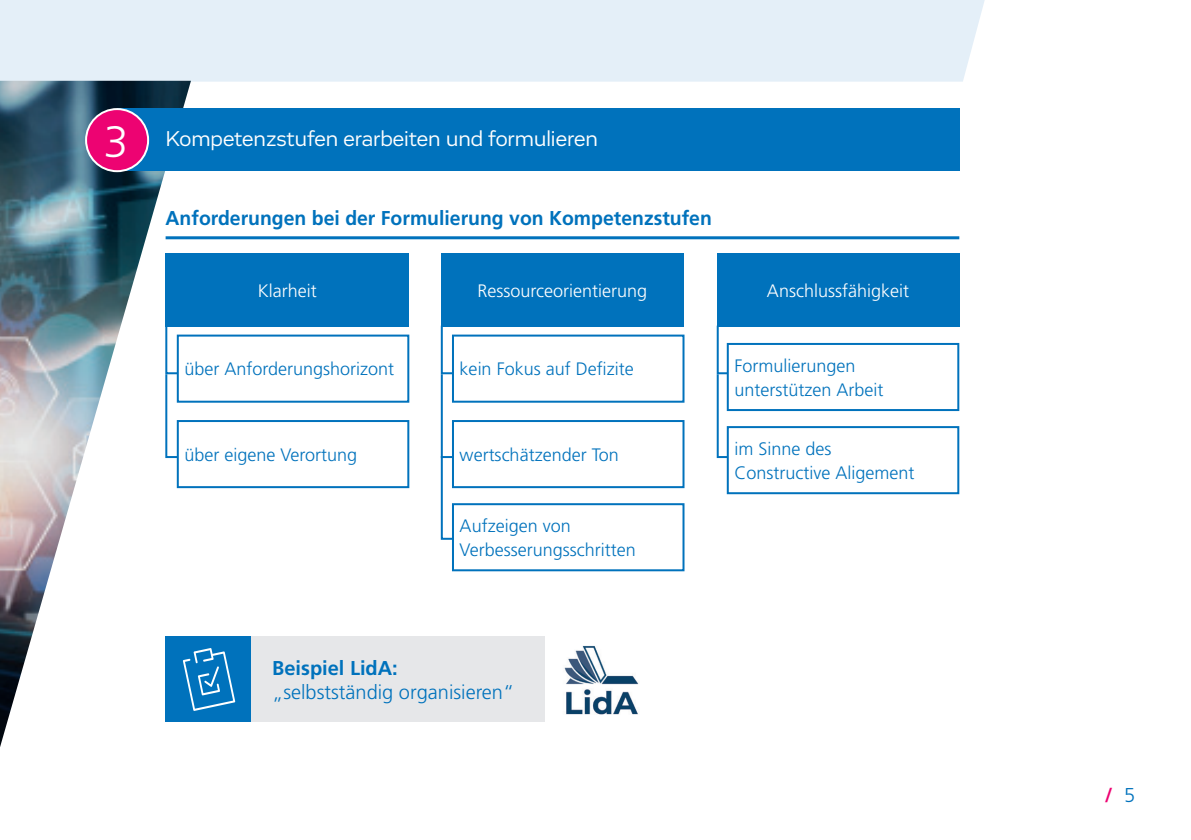
<style>
.page{position:relative;width:1191px;height:840px;background:#fff}
.page>*{position:absolute;margin:0;border:0;box-sizing:border-box;transform-origin:0 0}
.t1{font:22px "Vito";color:#fff}
.t2{font:700 20px "Frutiger";color:#0072bc}
.t3{font:300 20px "Frutiger";color:#0072bc}
.t4{font:700 20px "Frutiger";color:#ed0372}
.t5{font:300 18px/24px "Frutiger";color:#0072bc}
.t6{font:300 18px "Frutiger";color:#fff}
.s1{font-family:"Frutiger";font-weight:300;font-size:44px}
.s2{font-weight:300;color:#0072bc}
</style>
<div class="page">
<div style="left:166px;top:636px;width:379px;height:85px;background:#e6e7e9"></div>
<div style="left:165px;top:636px;width:85px;height:85px;background:#0072bc"></div>
<svg style="left:191px;top:648px;width:44px;height:62px"></svg>
<div style="left:0;top:0;width:985px;height:82px;background:#e4eff8"></div>
<img style="left:0;top:81px;width:191px;height:665px">
<div style="left:117px;top:108px;width:842px;height:63px;background:#0072bc"></div>
<div style="left:86px;top:109px;width:62px;height:62px;background:#ed0372;border-radius:50%"></div>
<div style="left:85px;top:108px;width:64px;height:64px;border:2px solid #fff;border-radius:50%"></div>
<hr style="left:166px;top:236px;width:793px;height:3px;background:#0072bc">
<div style="left:165px;top:253px;width:244px;height:74px;background:#0072bc"></div>
<div style="left:441px;top:253px;width:242px;height:74px;background:#0072bc"></div>
<div style="left:716px;top:253px;width:243px;height:74px;background:#0072bc"></div>
<svg style="left:164px;top:323px;width:30px;height:136px"></svg>
<svg style="left:716px;top:323px;width:29px;height:136px"></svg>
<svg style="left:440px;top:325px;width:29px;height:215px"></svg>
<div style="left:178px;top:335px;width:230px;height:66px;background:#fff"></div>
<div style="left:177px;top:334px;width:232px;height:68px;border:2px solid #0072bc"></div>
<div style="left:453px;top:335px;width:230px;height:66px;background:#fff"></div>
<div style="left:452px;top:334px;width:232px;height:68px;border:2px solid #0072bc"></div>
<div style="left:178px;top:421px;width:230px;height:66px;background:#fff"></div>
<div style="left:177px;top:420px;width:232px;height:68px;border:2px solid #0072bc"></div>
<div style="left:453px;top:421px;width:230px;height:66px;background:#fff"></div>
<div style="left:452px;top:420px;width:232px;height:68px;border:2px solid #0072bc"></div>
<div style="left:728px;top:344px;width:230px;height:66px;background:#fff"></div>
<div style="left:727px;top:343px;width:232px;height:68px;border:2px solid #0072bc"></div>
<div style="left:453px;top:504px;width:230px;height:66px;background:#fff"></div>
<div style="left:452px;top:503px;width:232px;height:68px;border:2px solid #0072bc"></div>
<div style="left:728px;top:427px;width:230px;height:66px;background:#fff"></div>
<div style="left:727px;top:426px;width:232px;height:68px;border:2px solid #0072bc"></div>
<img style="left:564px;top:645px;width:75px;height:70px">
<p class="t1" style="left:104px;top:125px;width:495px"><span class="s1">3</span> Kompetenzstufen erarbeiten und formulieren</p>
<p class="t2" style="left:166px;top:206px;width:548px">Anforderungen bei der Formulierung von Kompetenzstufen</p>
<p class="t6" style="left:258px;top:280px;width:60px">Klarheit</p>
<p class="t6" style="left:477px;top:280px;width:171px">Ressourceorientierung</p>
<p class="t6" style="left:767px;top:280px;width:144px">Anschlussfähigkeit</p>
<p class="t5" style="left:184px;top:357px;width:211px">über Anforderungshorizont</p>
<p class="t5" style="left:459px;top:357px;width:176px">kein Fokus auf Defizite</p>
<p class="t5" style="left:184px;top:442px;width:174px">über eigene Verortung</p>
<p class="t5" style="left:459px;top:442px;width:161px">wertschätzender Ton</p>
<p class="t5" style="left:459px;top:513px;width:178px">Aufzeigen von<br>Verbesserungsschritten</p>
<p class="t2" style="left:272px;top:655px;width:127px">Beispiel LidA:</p>
<p class="t3" style="left:272px;top:680px;width:243px">„selbstständig organisieren“</p>
<p class="t5" style="left:734px;top:353px;width:151px">Formulierungen unterstützen Arbeit</p>
<p class="t5" style="left:734px;top:436px;width:181px">im Sinne des<br>Constructive Aligement</p>
<p class="t4" style="left:1104px;top:782px;width:32px">/ <span class="s2">5</span></p>
</div>
